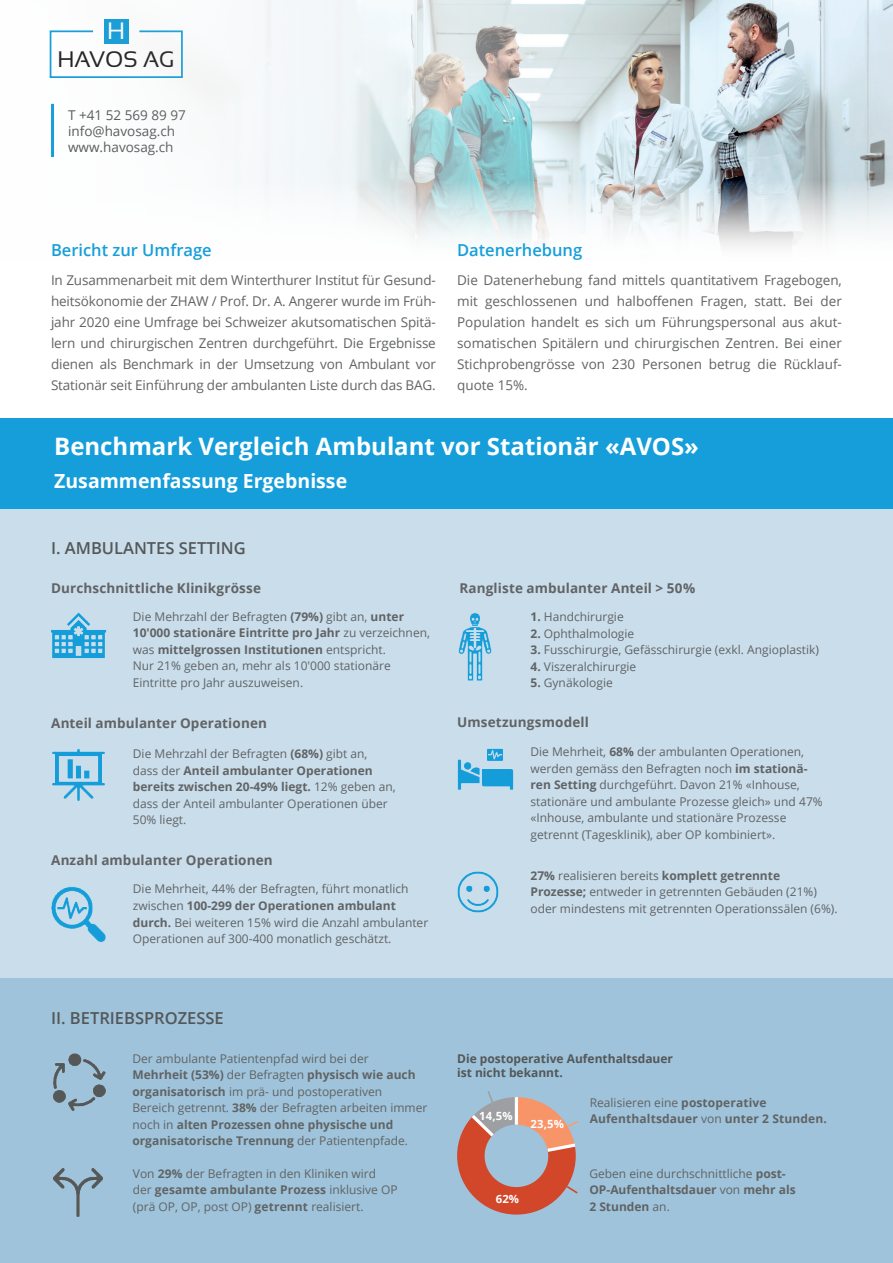
<style>
.page{position:relative;width:893px;height:1263px;background:#fff}
.page>*{position:absolute;margin:0;border:0;box-sizing:border-box;transform-origin:0 0}
.t1{font:700 24px "Open Sans";color:#fff}
.t2{font:23.7px "Sansation";color:#fff}
.t3{font:22.5px "Sansation";color:#231f20}
.t4{font:700 19.5px "Open Sans";color:#fff}
.t5{font:600 16.5px "Open Sans";color:#545758}
.t6{font:600 16.5px "Open Sans";color:#159eda}
.t7{font:13.5px/21px "Open Sans";letter-spacing:-.005em;color:#616364;text-align:justify}
.t8{font:700 13.5px "Open Sans";letter-spacing:.01em;color:#616364}
.t9{font:13.5px/16.2px "Open Sans";color:#545758}
.t10{font:12px/16.5px "Open Sans";color:#616364}
.t11{font:700 12px/16.5px "Open Sans";color:#616364}
.t12{font:700 12px/14.4px "Open Sans";color:#545758}
.t13{font:700 11.25px "Open Sans";color:#fff}
.s1{font-weight:700}
.s2{font-weight:400}
</style>
<div class="page">
<div style="left:0;top:506px;width:893px;height:472px;background:#c9ddeb"></div>
<img style="left:51px;top:612px;width:56px;height:47px">
<div style="left:0;top:978px;width:893px;height:285px;background:#9ec3da"></div>
<img style="left:53px;top:1168px;width:50px;height:49px">
<img style="left:53px;top:1053px;width:53px;height:58px">
<div style="left:0;top:418px;width:893px;height:91px;background:#159eda"></div>
<img style="left:52px;top:749px;width:53px;height:52px">
<img style="left:51px;top:886px;width:55px;height:56px">
<img style="left:458px;top:613px;width:34px;height:68px">
<img style="left:457px;top:748px;width:57px;height:42px">
<img style="left:457px;top:871px;width:42px;height:42px">
<svg style="left:457px;top:1091px;width:122px;height:124px"></svg>
<img style="left:49px;top:0;width:844px;height:180px">
<svg style="left:235px;top:180px;width:658px;height:67px"></svg>
<h2 class="t2" style="left:107px;top:18px;width:20px">H</h2>
<h3 class="t3" style="left:57px;top:46px;width:118px">HAVOS AG</h3>
<p class="t9" style="left:68px;top:106px;width:119px">T +41 52 569 89 97 info@havosag.ch www.havosag.ch</p>
<h3 class="t6" style="left:51px;top:238px;width:162px">Bericht zur Umfrage</h3>
<p class="t7" style="left:51px;top:269px;width:386px">In Zusammenarbeit mit dem Winterthurer Institut für Gesund&shy;heitsökonomie der ZHAW / Prof. Dr. A. Angerer wurde im Früh&shy;jahr 2020 eine Umfrage bei Schweizer akutsomatischen Spitä&shy;lern und chirurgischen Zentren durchgeführt. Die Ergebnisse dienen als Benchmark in der Umsetzung von Ambulant vor Stationär seit Einführung der ambulanten Liste durch das BAG.</p>
<h3 class="t6" style="left:457px;top:238px;width:127px">Datenerhebung</h3>
<p class="t7" style="left:457px;top:269px;width:386px">Die Datenerhebung fand mittels quantitativem Fragebogen, mit geschlossenen und halboffenen Fragen, statt. Bei der Population handelt es sich um Führungspersonal aus akut&shy;somatischen Spitälern und chirurgischen Zentren. Bei einer Stichprobengrösse von 230 Personen betrug die Rücklauf&shy;quote 15%.</p>
<h1 class="t1" style="left:54px;top:429px;width:646px">Benchmark Vergleich Ambulant vor Stationär «AVOS»</h1>
<h3 class="t4" style="left:54px;top:467px;width:294px">Zusammenfassung Ergebnisse</h3>
<h3 class="t5" style="left:51px;top:536px;width:196px">I. AMBULANTES SETTING</h3>
<p class="t8" style="left:51px;top:578px;width:212px">Durchschnittliche Klinikgrösse</p>
<p class="t10" style="left:133px;top:608px;width:299px">Die Mehrzahl der Befragten <span class="s1">(79%)</span> gibt an, <span class="s1">unter 10'000 stationäre Eintritte pro Jahr</span> zu verzeichnen, was <span class="s1">mittelgrossen Institutionen</span> entspricht.<br>Nur 21% geben an, mehr als 10'000 stationäre Eintritte pro Jahr auszuweisen.</p>
<p class="t8" style="left:51px;top:713px;width:218px">Anteil ambulanter Operationen</p>
<p class="t10" style="left:133px;top:745px;width:264px">Die Mehrzahl der Befragten <span class="s1">(68%)</span> gibt an, dass der <span class="s1">Anteil ambulanter Operationen bereits zwischen 20-49% liegt.</span> 12% geben an, dass der Anteil ambulanter Operationen über 50% liegt.</p>
<p class="t8" style="left:51px;top:851px;width:223px">Anzahl ambulanter Operationen</p>
<p class="t10" style="left:133px;top:880px;width:297px">Die Mehrheit, 44% der Befragten, führt monatlich zwischen <span class="s1">100-299 der Operationen ambulant durch.</span> Bei weiteren 15% wird die Anzahl ambulanter Operationen auf 300-400 monatlich geschätzt.</p>
<h3 class="t5" style="left:51px;top:1006px;width:174px">II. BETRIEBSPROZESSE</h3>
<p class="t10" style="left:132px;top:1050px;width:296px">Der ambulante Patientenpfad wird bei der <span class="s1">Mehrheit (53%)</span> der Befragten <span class="s1">physisch wie auch organisatorisch</span> im prä- und postoperativen Bereich getrennt. <span class="s1">38%</span> der Befragten arbeiten immer noch in <span class="s1">alten Prozessen ohne physische und organisatorische Trennung</span> der Patientenpfade.</p>
<p class="t10" style="left:133px;top:1165px;width:266px">Von <span class="s1">29%</span> der Befragten in den Kliniken wird der <span class="s1">gesamte ambulante Prozess</span> inklusive OP (prä OP, OP, post OP) <span class="s1">getrennt</span> realisiert.</p>
<p class="t8" style="left:459px;top:579px;width:237px">Rangliste ambulanter Anteil &gt; 50%</p>
<p class="t10" style="left:530px;top:608px;width:95px"><span class="s1">1.</span> Handchirurgie</p>
<p class="t10" style="left:530px;top:625px;width:105px"><span class="s1">2.</span> Ophthalmologie</p>
<p class="t10" style="left:530px;top:641px;width:290px"><span class="s1">3.</span> Fusschirurgie, Gefässchirurgie (exkl. Angioplastik)</p>
<p class="t10" style="left:530px;top:658px;width:107px"><span class="s1">4.</span> Viszeralchirurgie</p>
<p class="t10" style="left:530px;top:674px;width:84px"><span class="s1">5.</span> Gynäkologie</p>
<p class="t8" style="left:457px;top:713px;width:133px">Umsetzungsmodell</p>
<p class="t10" style="left:530px;top:743px;width:294px">Die Mehrheit, <span class="s1">68%</span> der ambulanten Operationen, werden gemäss den Befragten noch <span class="s1">im stationä&shy;ren Setting</span> durchgeführt. Davon 21% «Inhouse, stationäre und ambulante Prozesse gleich» und 47% «Inhouse, ambulante und stationäre Prozesse getrennt (Tagesklinik), aber OP kombiniert».</p>
<p class="t10" style="left:530px;top:867px;width:309px"><span class="s1">27%</span> realisieren bereits <span class="s1">komplett getrennte<br>Prozesse;</span> entweder in getrennten Gebäuden (21%) oder mindestens mit getrennten Operationssälen (6%).</p>
<p class="t12" style="left:457px;top:1051px;width:217px">Die postoperative Aufenthaltsdauer ist nicht bekannt.</p>
<p class="t13" style="left:479px;top:1108px;width:35px">14,5%</p>
<p class="t13" style="left:530px;top:1116px;width:35px">23,5%</p>
<p class="t13" style="left:496px;top:1191px;width:25px">62%</p>
<p class="t11" style="left:590px;top:1094px;width:239px"><span class="s2">Realisieren eine</span> postoperative<br>Aufenthaltsdauer <span class="s2">von</span> unter 2 Stunden.</p>
<p class="t11" style="left:589px;top:1165px;width:208px"><span class="s2">Geben eine durchschnittliche</span> post-<br>OP-Aufenthaltsdauer <span class="s2">von</span> mehr als<br>2 Stunden <span class="s2">an.</span></p>
</div>
